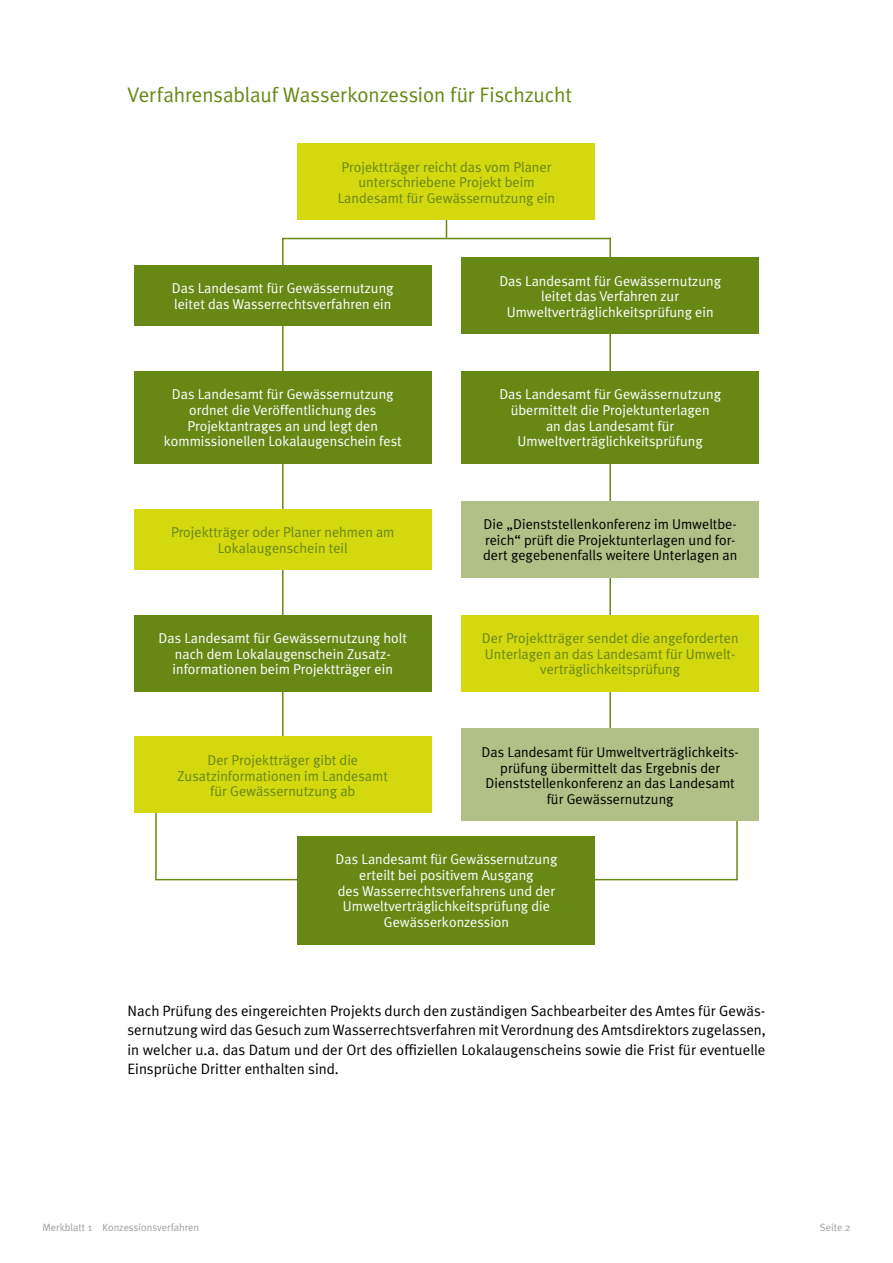
<style>
.page{position:relative;width:893px;height:1263px;background:#fff}
.page>*{position:absolute;margin:0;border:0;box-sizing:border-box;transform-origin:0 0}
.t1{font:21px "Meta Plus Normal";letter-spacing:-.005em;color:#688816}
.t2{font:15px/19.5px "Meta Plus Normal";color:#000;text-align:justify}
.t3{font:14.25px/15.6px "Meta Plus Normal";color:#fff;text-align:center}
.t4{font:14.25px/15.6px "Meta Plus Normal";color:#688816;text-align:center}
.t5{font:14.25px/15.8px "Meta Plus Normal";color:#000}
.t6{font:10.5px "Meta Plus Normal";color:#9d9d9c}
</style>
<div class="page">
<hr style="left:736px;top:811px;width:2px;height:69px;background:#688816">
<hr style="left:155px;top:810px;width:2px;height:70px;background:#688816">
<hr style="left:609px;top:238px;width:2px;height:501px;background:#688816">
<hr style="left:282px;top:238px;width:2px;height:506px;background:#688816">
<div style="left:134px;top:509px;width:298px;height:61px;background:#d3d80f"></div>
<div style="left:461px;top:501px;width:298px;height:76px;background:#b1c086"></div>
<div style="left:134px;top:615px;width:298px;height:76px;background:#688816"></div>
<div style="left:461px;top:615px;width:298px;height:76px;background:#d3d80f"></div>
<div style="left:461px;top:729px;width:298px;height:92px;background:#b1c086"></div>
<div style="left:134px;top:736px;width:298px;height:77px;background:#d3d80f"></div>
<div style="left:134px;top:371px;width:298px;height:92px;background:#688816"></div>
<div style="left:461px;top:371px;width:298px;height:92px;background:#688816"></div>
<div style="left:134px;top:265px;width:298px;height:61px;background:#688816"></div>
<div style="left:461px;top:257px;width:298px;height:77px;background:#688816"></div>
<svg style="left:446px;top:220px;width:1px;height:18px"></svg>
<hr style="left:283px;top:238px;width:328px;height:1px;background:#688816">
<hr style="left:155px;top:879px;width:583px;height:1px;background:#688816">
<div style="left:298px;top:143px;width:297px;height:77px;background:#d3d80f"></div>
<div style="left:298px;top:836px;width:297px;height:108px;background:#688816"></div>
<h1 class="t1" style="left:128px;top:82px;width:446px">Verfahrensablauf Wasserkonzession für Fischzucht</h1>
<p class="t4" style="left:338px;top:159px;width:219px">Projektträger reicht das vom Planer unterschriebene Projekt beim<br>Landesamt für Gewässernutzung ein</p>
<p class="t3" style="left:172px;top:280px;width:223px;text-align:left">Das Landesamt für Gewässernutzung leitet das Wasserrechtsverfahren ein</p>
<p class="t3" style="left:499px;top:272px;width:223px">Das Landesamt für Gewässernutzung leitet das Verfahren zur<br>Umweltverträglichkeitsprüfung ein</p>
<p class="t3" style="left:164px;top:387px;width:239px">Das Landesamt für Gewässernutzung ordnet die Veröffentlichung des Projektantrages an und legt den kommissionellen Lokalaugenschein fest</p>
<p class="t3" style="left:499px;top:387px;width:223px">Das Landesamt für Gewässernutzung übermittelt die Projektunterlagen<br>an das Landesamt für<br>Umweltverträglichkeitsprüfung</p>
<p class="t4" style="left:171px;top:524px;width:225px">Projektträger oder Planer nehmen am<br>Lokalaugenschein teil</p>
<p class="t5" style="left:483px;top:516px;width:256px">Die „Dienststellenkonferenz im Umweltbe&shy;reich“ prüft die Projektunterlagen und for&shy;dert gegebenenfalls weitere Unterlagen an</p>
<p class="t3" style="left:159px;top:630px;width:250px">Das Landesamt für Gewässernutzung holt nach dem Lokalaugenschein Zusatz&shy;informationen beim Projektträger ein</p>
<p class="t4" style="left:482px;top:630px;width:258px">Der Projektträger sendet die angeforderten<br>Unterlagen an das Landesamt für Umwelt&shy;verträglichkeitsprüfung</p>
<p class="t4" style="left:178px;top:752px;width:212px">Der Projektträger gibt die<br>Zusatzinformationen im Landesamt für Gewässernutzung ab</p>
<p class="t5" style="left:482px;top:744px;width:259px;text-align:center">Das Landesamt für Umweltverträglichkeits&shy;prüfung übermittelt das Ergebnis der Dienststellenkonferenz an das Landesamt für Gewässernutzung</p>
<p class="t3" style="left:336px;top:851px;width:223px">Das Landesamt für Gewässernutzung erteilt bei positivem Ausgang<br>des Wasserrechtsverfahrens und der<br>Umweltverträglichkeitsprüfung die<br>Gewässerkonzession</p>
<p class="t2" style="left:128px;top:1001px;width:640px">Nach Prüfung des eingereichten Projekts durch den zuständigen Sachbearbeiter des Amtes für Gewäs&shy;sernutzung wird das Gesuch zum Wasserrechtsverfahren mit Verordnung des Amtsdirektors zugelassen, in welcher u.a. das Datum und der Ort des offiziellen Lokalaugenscheins sowie die Frist für eventuelle Einsprüche Dritter enthalten sind.</p>
<p class="t6" style="left:43px;top:1221px;width:158px">Merkblatt 1 Konzessionsverfahren</p>
<p class="t6" style="left:820px;top:1221px;width:32px">Seite 2</p>
</div>
